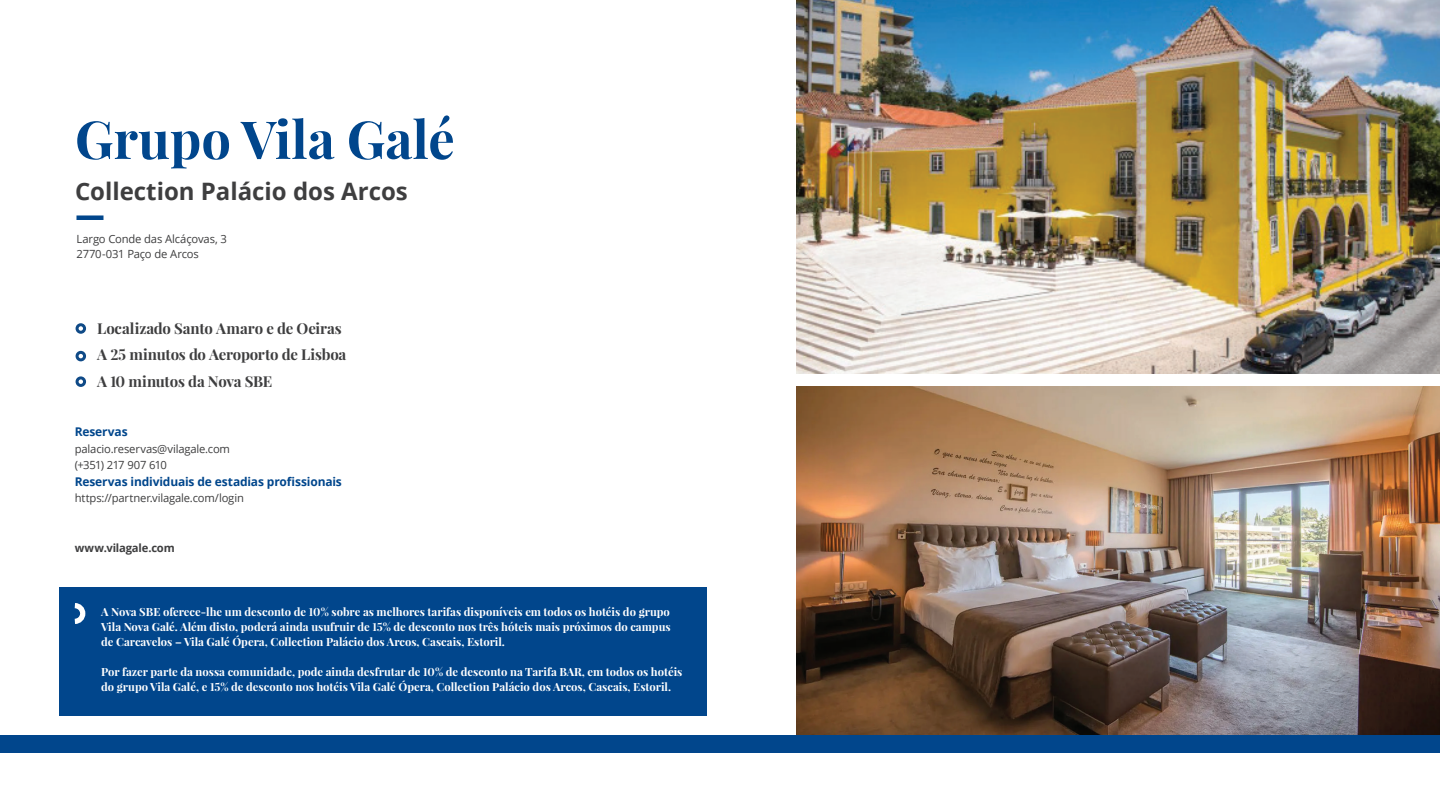
<style>
.page{position:relative;width:1440px;height:810px;background:#fff}
.page>*{position:absolute;margin:0;border:0;box-sizing:border-box;transform-origin:0 0}
.t1{font:700 52.5px "Playfair Display";color:#01468c}
.t2{font:700 24px "Open Sans";color:#3e3e3f}
.t3{font:700 15px/26.2px "Playfair Display";letter-spacing:-.01em;color:#3e3e3f}
.t4{font:700 12px "Open Sans";letter-spacing:-.01em;color:#01468c}
.t5{font:700 11.25px/15px "Playfair Display";color:#fff;text-align:justify}
.t6{font:11.25px/16.5px "Open Sans";letter-spacing:-.015em;color:#3e3e3f}
.t7{font:700 11.25px "Open Sans";letter-spacing:-.015em;color:#3e3e3f}
</style>
<div class="page">
<div style="left:60px;top:588px;width:647px;height:128px;background:#01468c"></div>
<div style="left:0;top:735px;width:1440px;height:18px;background:#01468c"></div>
<img style="left:796px;top:0;width:644px;height:374px">
<img style="left:796px;top:387px;width:644px;height:348px">
<div style="left:76px;top:215px;width:28px;height:5px;background:#01468c"></div>
<div style="left:76px;top:323px;width:10px;height:11px;border:3px solid #0f4a87;border-radius:50%"></div>
<div style="left:76px;top:351px;width:10px;height:10px;border:3px solid #0f4a87;border-radius:50%"></div>
<div style="left:76px;top:376px;width:10px;height:11px;border:3px solid #0f4a87;border-radius:50%"></div>
<svg style="left:74px;top:603px;width:12px;height:21px"></svg>
<h1 class="t1" style="left:75px;top:106px;width:381px">Grupo Vila Galé</h1>
<h2 class="t2" style="left:75px;top:175px;width:334px">Collection Palácio dos Arcos</h2>
<p class="t6" style="left:76px;top:231px;width:152px;line-height:15px">Largo Conde das Alcáçovas, 3<br>2770-031 Paço de Arcos</p>
<h3 class="t3" style="left:97px;top:315px;width:251px">Localizado Santo Amaro e de Oeiras<br>A 25 minutos do Aeroporto de Lisboa<br>A 10 minutos da Nova SBE</h3>
<p class="t4" style="left:75px;top:423px;width:54px">Reservas</p>
<p class="t6" style="left:75px;top:440px;width:157px">palacio.reservas@vilagale.com (+351) 217 907 610</p>
<p class="t4" style="left:75px;top:473px;width:269px">Reservas individuais de estadias profissionais</p>
<p class="t6" style="left:75px;top:490px;width:171px">https://partner.vilagale.com/login</p>
<p class="t7" style="left:75px;top:540px;width:102px">www.vilagale.com</p>
<p class="t5" style="left:101px;top:604px;width:571px">A Nova SBE oferece-lhe um desconto de 10% sobre as melhores tarifas disponíveis em todos os hotéis do grupo Vila Nova Galé. Além disto, poderá ainda usufruir de 15% de desconto nos três hóteis mais próximos do campus de Carcavelos – Vila Galé Ópera, Collection Palácio dos Arcos, Cascais, Estoril.</p>
<p class="t5" style="left:101px;top:664px;width:583px">Por fazer parte da nossa comunidade, pode ainda desfrutar de 10% de desconto na Tarifa BAR, em todos os hotéis do grupo Vila Galé, e 15% de desconto nos hotéis Vila Galé Ópera, Collection Palácio dos Arcos, Cascais, Estoril.</p>
</div>
